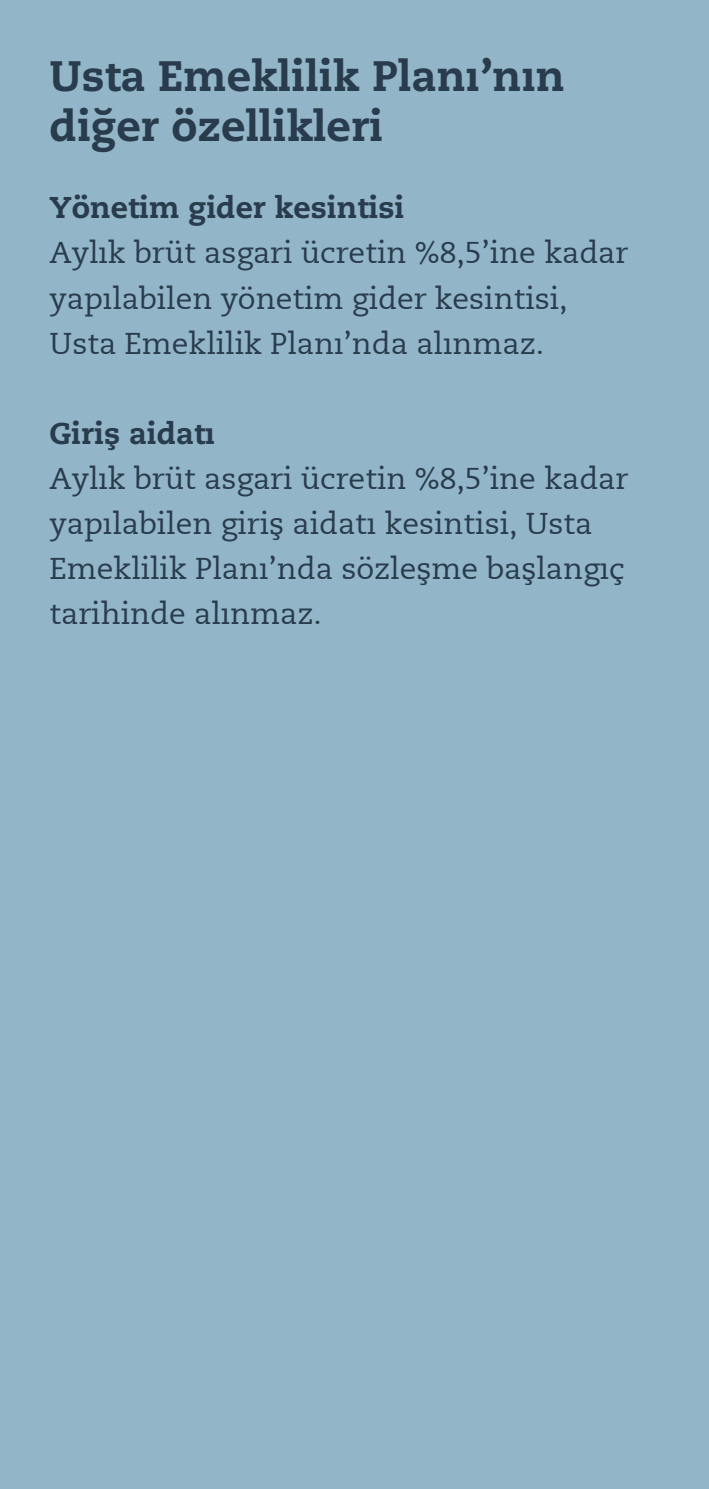
<style>
.page{position:relative;width:709px;height:1489px;background:#fff}
.page>*{position:absolute;margin:0;border:0;box-sizing:border-box;transform-origin:0 0}
.t1{font:42.5px/50px "Caecilia T Black";color:#293c4d}
.t2{font:30px/45px "Caecilia";color:#293c4d}
.t3{font:30px "Caecilia T Black";color:#293c4d}
</style>
<div class="page">
<div style="left:0;top:0;width:709px;height:1488px;background:#92b6c7"></div>
<h1 class="t1" style="left:50px;top:51px;width:517px">Usta Emeklilik Planı’nın diğer özellikleri</h1>
<p class="t3" style="left:50px;top:189px;width:356px">Yönetim gider kesintisi</p>
<p class="t2" style="left:50px;top:231px;width:580px">Aylık brüt asgari ücretin %8,5’ine kadar yapılabilen yönetim gider kesintisi,<br>Usta Emeklilik Planı’nda alınmaz.</p>
<p class="t3" style="left:50px;top:414px;width:167px">Giriş aidatı</p>
<p class="t2" style="left:50px;top:456px;width:580px">Aylık brüt asgari ücretin %8,5’ine kadar yapılabilen giriş aidatı kesintisi, Usta Emeklilik Planı’nda sözleşme başlangıç tarihinde alınmaz.</p>
</div>
